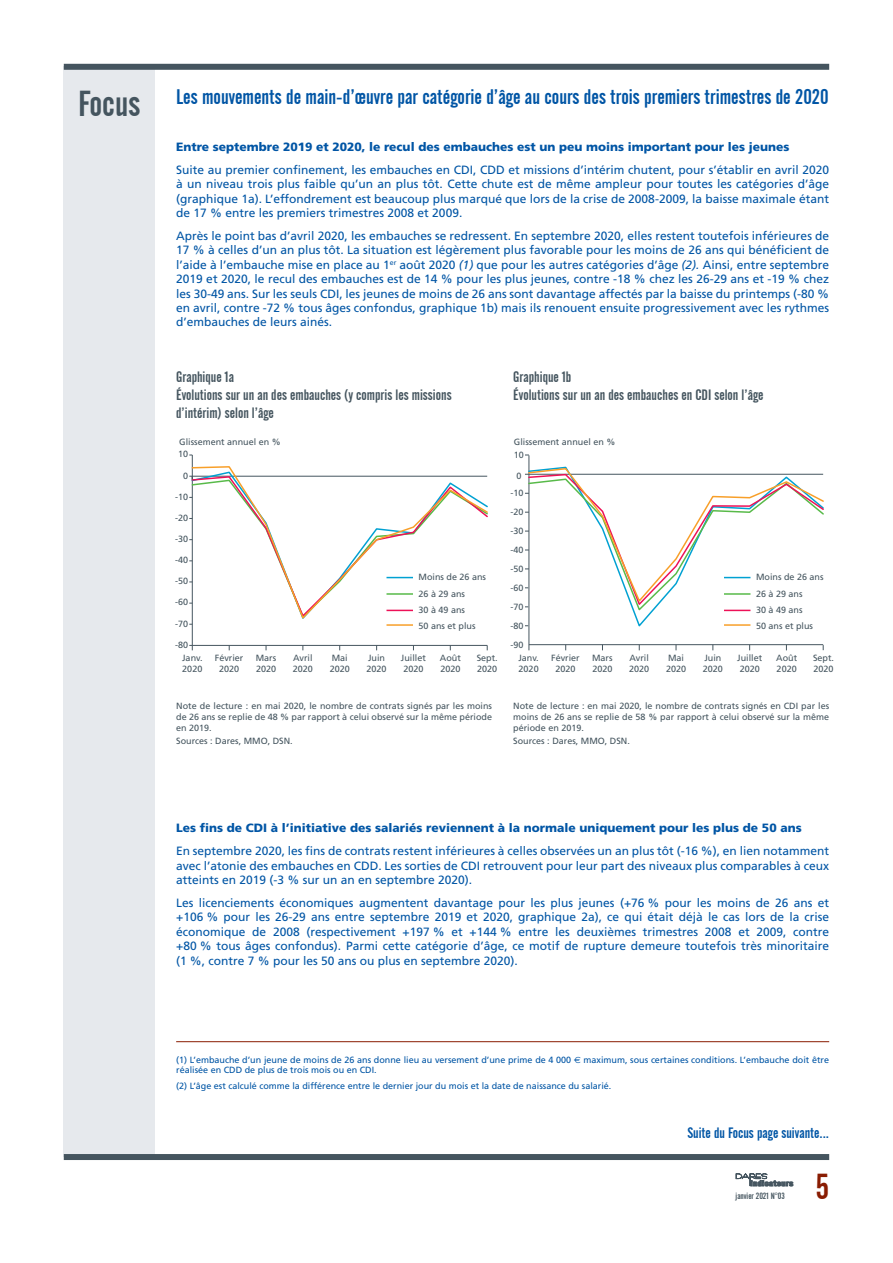
<style>
.page{position:relative;width:893px;height:1263px;background:#fff}
.page>*{position:absolute;margin:0;border:0;box-sizing:border-box;transform-origin:0 0}
.t1{font:36px "Alternate Gothic No 2 BT";color:#45555f}
.t2{font:36px "Alternate Gothic No 2 BT";color:#891c02}
.t3{font:21px "Alternate Gothic No 2 BT";color:#0155a5}
.t4{font:15px/18px "Alternate Gothic No 2 BT";color:#45555f}
.t5{font:15px "Alternate Gothic No 2 BT";color:#0155a5}
.t6{font:12px/14.4px "Frutiger";color:#0155a5;text-align:justify}
.t7{font:900 12px "Frutiger";color:#0155a5}
.t8{font:9px/10.8px "Frutiger";color:#45555f}
.t9{font:9px/10.8px "Frutiger";color:#0155a5}
.t10{font:9px "Alternate Gothic No 2 BT";color:#45555f}
.t11{font:7.8px "Alternate Gothic No 2 BT";color:#45555f;scale:1.6 1}
.s1{font-style:italic}
.s2{font-family:"Euro Sans"}
</style>
<div class="page">
<div style="left:64px;top:67px;width:91px;height:1090px;background:#e6e9ed"></div>
<div style="left:64px;top:64px;width:765px;height:6px;background:#45555f"></div>
<div style="left:64px;top:1154px;width:765px;height:6px;background:#45555f"></div>
<svg style="left:736px;top:1173px;width:57px;height:13px"></svg>
<hr style="left:192px;top:645px;width:295px;height:1px;background:#45555f">
<hr style="left:192px;top:455px;width:1px;height:195px;background:#45555f">
<hr style="left:386px;top:624px;width:27px;height:2px;background:#f89f29">
<svg style="left:189px;top:471px;width:299px;height:154px"></svg>
<hr style="left:386px;top:593px;width:27px;height:2px;background:#58ba49">
<hr style="left:529px;top:644px;width:294px;height:1px;background:#45555f">
<hr style="left:529px;top:455px;width:1px;height:195px;background:#45555f">
<hr style="left:724px;top:624px;width:26px;height:2px;background:#f89f29">
<svg style="left:525px;top:467px;width:299px;height:145px"></svg>
<hr style="left:724px;top:593px;width:26px;height:2px;background:#58ba49">
<hr style="left:176px;top:1041px;width:653px;height:1px;background:#891c02">
<h1 class="t1" style="left:78px;top:83px;width:64px">Focus</h1>
<h2 class="t3" style="left:176px;top:85px;width:654px">Les mouvements de main-d’œuvre par catégorie d’âge au cours des trois premiers trimestres de 2020</h2>
<p class="t7" style="left:176px;top:139px;width:615px">Entre septembre 2019 et 2020, le recul des embauches est un peu moins important pour les jeunes</p>
<p class="t6" style="left:176px;top:162px;width:655px">Suite au premier confinement, les embauches en CDI, CDD et missions d’intérim chutent, pour s’établir en avril 2020 à un niveau trois plus faible qu’un an plus tôt. Cette chute est de même ampleur pour toutes les catégories d’âge (graphique 1a). L’effondrement est beaucoup plus marqué que lors de la crise de 2008-2009, la baisse maximale étant de 17 % entre les premiers trimestres 2008 et 2009.</p>
<p class="t6" style="left:176px;top:229px;width:655px">Après le point bas d’avril 2020, les embauches se redressent. En septembre 2020, elles restent toutefois inférieures de 17 % à celles d’un an plus tôt. La situation est légèrement plus favorable pour les moins de 26 ans qui bénéficient de l’aide à l’embauche mise en place au 1<sup>er</sup> août 2020 <span class="s1">(1)</span> que pour les autres catégories d’âge <span class="s1">(2).</span> Ainsi, entre septembre 2019 et 2020, le recul des embauches est de 14 % pour les plus jeunes, contre -18 % chez les 26-29 ans et -19 % chez les 30-49 ans. Sur les seuls CDI, les jeunes de moins de 26 ans sont davantage affectés par la baisse du printemps (-80 % en avril, contre -72 % tous âges confondus, graphique 1b) mais ils renouent ensuite progressivement avec les rythmes d’embauches de leurs ainés.</p>
<p class="t4" style="left:176px;top:368px;width:277px">Graphique 1a<br>Évolutions sur un an des embauches (y compris les missions d’intérim) selon l’âge</p>
<p class="t4" style="left:513px;top:368px;width:252px">Graphique 1b<br>Évolutions sur un an des embauches en CDI selon l’âge</p>
<p class="t8" style="left:179px;top:436px;width:103px">Glissement annuel en %</p>
<p class="t8" style="left:514px;top:436px;width:103px">Glissement annuel en %</p>
<p class="t8" style="left:178px;top:449px;width:12px">10</p>
<p class="t8" style="left:514px;top:450px;width:12px">10</p>
<p class="t8" style="left:183px;top:470px;width:7px">0</p>
<p class="t8" style="left:516px;top:470px;width:7px">0</p>
<p class="t8" style="left:175px;top:491px;width:15px">-10</p>
<p class="t8" style="left:511px;top:488px;width:15px">-10</p>
<p class="t8" style="left:175px;top:512px;width:15px">-20</p>
<p class="t8" style="left:511px;top:507px;width:15px">-20</p>
<p class="t8" style="left:175px;top:533px;width:15px">-30</p>
<p class="t8" style="left:511px;top:525px;width:15px">-30</p>
<p class="t8" style="left:511px;top:544px;width:15px">-40</p>
<p class="t8" style="left:175px;top:555px;width:15px">-40</p>
<p class="t8" style="left:175px;top:576px;width:15px">-50</p>
<p class="t8" style="left:175px;top:597px;width:15px">-60</p>
<p class="t8" style="left:419px;top:572px;width:69px">Moins de 26 ans</p>
<p class="t8" style="left:419px;top:589px;width:48px">26 à 29 ans</p>
<p class="t8" style="left:419px;top:605px;width:48px">30 à 49 ans</p>
<p class="t8" style="left:511px;top:563px;width:15px">-50</p>
<p class="t8" style="left:511px;top:582px;width:15px">-60</p>
<p class="t8" style="left:511px;top:601px;width:15px">-70</p>
<p class="t8" style="left:756px;top:572px;width:69px">Moins de 26 ans</p>
<p class="t8" style="left:756px;top:589px;width:48px">26 à 29 ans</p>
<p class="t8" style="left:756px;top:605px;width:48px">30 à 49 ans</p>
<p class="t8" style="left:175px;top:618px;width:15px">-70</p>
<p class="t8" style="left:419px;top:620px;width:59px">50 ans et plus</p>
<p class="t8" style="left:511px;top:620px;width:15px">-80</p>
<p class="t8" style="left:756px;top:620px;width:59px">50 ans et plus</p>
<p class="t8" style="left:175px;top:639px;width:15px">-80</p>
<p class="t8" style="left:511px;top:639px;width:15px">-90</p>
<p class="t8" style="left:182px;top:652px;width:22px">Janv.<br>2020</p>
<p class="t8" style="left:215px;top:652px;width:30px;text-align:center">Février<br>2020</p>
<p class="t8" style="left:256px;top:652px;width:22px">Mars<br>2020</p>
<p class="t8" style="left:293px;top:652px;width:22px">Avril<br>2020</p>
<p class="t8" style="left:330px;top:652px;width:22px">Mai<br>2020</p>
<p class="t8" style="left:367px;top:652px;width:22px">Juin<br>2020</p>
<p class="t8" style="left:401px;top:652px;width:27px">Juillet<br>2020</p>
<p class="t8" style="left:440px;top:652px;width:22px">Août<br>2020</p>
<p class="t8" style="left:477px;top:652px;width:23px">Sept.<br>2020</p>
<p class="t8" style="left:518px;top:652px;width:22px">Janv.<br>2020</p>
<p class="t8" style="left:551px;top:652px;width:30px;text-align:center">Février<br>2020</p>
<p class="t8" style="left:592px;top:652px;width:22px">Mars<br>2020</p>
<p class="t8" style="left:629px;top:652px;width:22px">Avril<br>2020</p>
<p class="t8" style="left:666px;top:652px;width:22px">Mai<br>2020</p>
<p class="t8" style="left:703px;top:652px;width:22px">Juin<br>2020</p>
<p class="t8" style="left:737px;top:652px;width:27px">Juillet<br>2020</p>
<p class="t8" style="left:776px;top:652px;width:22px">Août<br>2020</p>
<p class="t8" style="left:813px;top:652px;width:23px">Sept.<br>2020</p>
<p class="t8" style="left:176px;top:701px;width:317px;text-align:justify">Note de lecture : en mai 2020, le nombre de contrats signés par les moins de 26 ans se replie de 48 % par rapport à celui observé sur la même période en 2019.</p>
<p class="t8" style="left:176px;top:735px;width:118px">Sources : Dares, MMO, DSN.</p>
<p class="t8" style="left:513px;top:701px;width:317px;text-align:justify">Note de lecture : en mai 2020, le nombre de contrats signés en CDI par les moins de 26 ans se replie de 58 % par rapport à celui observé sur la même période en 2019.</p>
<p class="t8" style="left:513px;top:735px;width:118px">Sources : Dares, MMO, DSN.</p>
<p class="t7" style="left:176px;top:821px;width:627px">Les fins de CDI à l’initiative des salariés reviennent à la normale uniquement pour les plus de 50 ans</p>
<p class="t6" style="left:176px;top:844px;width:654px">En septembre 2020, les fins de contrats restent inférieures à celles observées un an plus tôt (-16 %), en lien notamment avec l’atonie des embauches en CDD. Les sorties de CDI retrouvent pour leur part des niveaux plus comparables à ceux atteints en 2019 (-3 % sur un an en septembre 2020).</p>
<p class="t6" style="left:176px;top:896px;width:655px">Les licenciements économiques augmentent davantage pour les plus jeunes (+76 % pour les moins de 26 ans et +106 % pour les 26-29 ans entre septembre 2019 et 2020, graphique 2a), ce qui était déjà le cas lors de la crise économique de 2008 (respectivement +197 % et +144 % entre les deuxièmes trimestres 2008 et 2009, contre +80 % tous âges confondus). Parmi cette catégorie d’âge, ce motif de rupture demeure toutefois très minoritaire (1 %, contre 7 % pour les 50 ans ou plus en septembre 2020).</p>
<p class="t9" style="left:176px;top:1054px;width:654px">(1) L’embauche d’un jeune de moins de 26 ans donne lieu au versement d’une prime de 4 000 <span class="s2">€</span> maximum, sous certaines conditions. L’embauche doit être réalisée en CDD de plus de trois mois ou en CDI.</p>
<p class="t9" style="left:176px;top:1080px;width:437px">(2) L’âge est calculé comme la différence entre le dernier jour du mois et la date de naissance du salarié.</p>
<p class="t5" style="left:687px;top:1124px;width:143px">Suite du Focus page suivante...</p>
<p class="t11" style="left:750px;top:1179px;width:28px">indicateurs</p>
<p class="t10" style="left:736px;top:1191px;width:51px">janvier 2021 N°03</p>
<h1 class="t2" style="left:815px;top:1166px;width:15px">5</h1>
</div>
